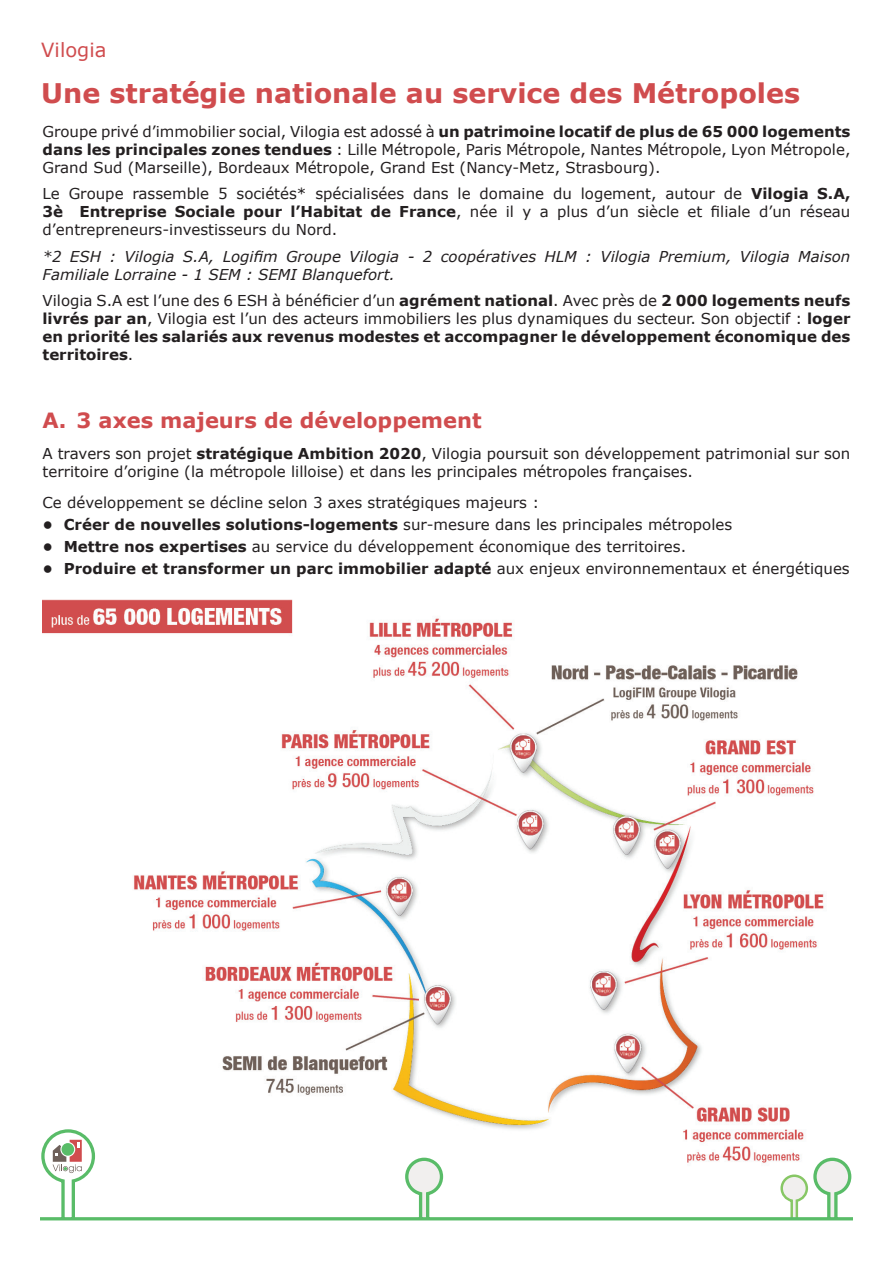
<style>
.page{position:relative;width:893px;height:1263px;background:#fff}
.page>*{position:absolute;margin:0;border:0;box-sizing:border-box;transform-origin:0 0}
.t1{font:700 27px "Verdana";color:#d04c4e}
.t2{font:700 21px "Verdana";color:#d04c4e}
.t3{font:19.5px "Verdana";color:#d04c4e}
.t4{font:15px/18px "Verdana";color:#231f20;text-align:justify}
.t5{font:700 15px/18px "Verdana";color:#231f20;text-align:justify}
.t6{font:italic 15px/18px "Verdana";color:#231f20}
.s1{font-weight:700}
.s2{font-weight:400}
</style>
<div class="page">
<img style="left:42px;top:599px;width:782px;height:530px">
<svg style="left:40px;top:1129px;width:813px;height:91px"></svg>
<svg style="left:53px;top:1140px;width:29px;height:33px"></svg>
<div style="left:62px;top:1143px;width:12px;height:13px;background:#59bc68;border-radius:50%"></div>
<h3 class="t3" style="left:41px;top:37px;width:67px">Vilogia</h3>
<h1 class="t1" style="left:41px;top:74px;width:760px">Une stratégie nationale au service des Métropoles</h1>
<p class="t4" style="left:43px;top:122px;width:809px">Groupe privé d’immobilier social, Vilogia est adossé à <span class="s1">un patrimoine locatif de plus de 65 000 logements dans les principales zones tendues</span> : Lille Métropole, Paris Métropole, Nantes Métropole, Lyon Métropole, Grand Sud (Marseille), Bordeaux Métropole, Grand Est (Nancy-Metz, Strasbourg).</p>
<p class="t4" style="left:43px;top:185px;width:809px">Le Groupe rassemble 5 sociétés* spécialisées dans le domaine du logement, autour de <span class="s1">Vilogia S.A, 3è Entreprise Sociale pour l’Habitat de France</span>, née il y a plus d’un siècle et filiale d’un réseau d’entrepreneurs-investisseurs du Nord.</p>
<p class="t6" style="left:43px;top:247px;width:809px">*2 ESH : Vilogia S.A, Logifim Groupe Vilogia - 2 coopératives HLM : Vilogia Premium, Vilogia Maison<br>Familiale Lorraine - 1 SEM : SEMI Blanquefort.</p>
<p class="t5" style="left:43px;top:292px;width:809px"><span class="s2">Vilogia S.A est l’une des 6 ESH à bénéficier d’un</span> agrément national<span class="s2">. Avec près de</span> 2 000 logements neufs livrés par an<span class="s2">, Vilogia est l’un des acteurs immobiliers les plus dynamiques du secteur. Son objectif :</span> loger en priorité les salariés aux revenus modestes et accompagner le développement économique des territoires<span class="s2">.</span></p>
<h2 class="t2" style="left:43px;top:406px;width:441px">A. 3 axes majeurs de développement</h2>
<p class="t4" style="left:43px;top:444px;width:809px">A travers son projet <span class="s1">stratégique Ambition 2020</span>, Vilogia poursuit son développement patrimonial sur son territoire d’origine (la métropole lilloise) et dans les principales métropoles françaises.</p>
<p class="t4" style="left:43px;top:493px;width:498px">Ce développement se décline selon 3 axes stratégiques majeurs :</p>
<p class="t4" style="left:43px;top:515px;width:691px"><span class="s1">• Créer de nouvelles solutions-logements</span> sur-mesure dans les principales métropoles</p>
<p class="t4" style="left:43px;top:538px;width:645px"><span class="s1">• Mettre nos expertises</span> au service du développement économique des territoires.</p>
<p class="t5" style="left:43px;top:560px;width:809px">• Produire et transformer un parc immobilier adapté <span class="s2">aux enjeux environnementaux et énergétiques</span></p>
</div>
